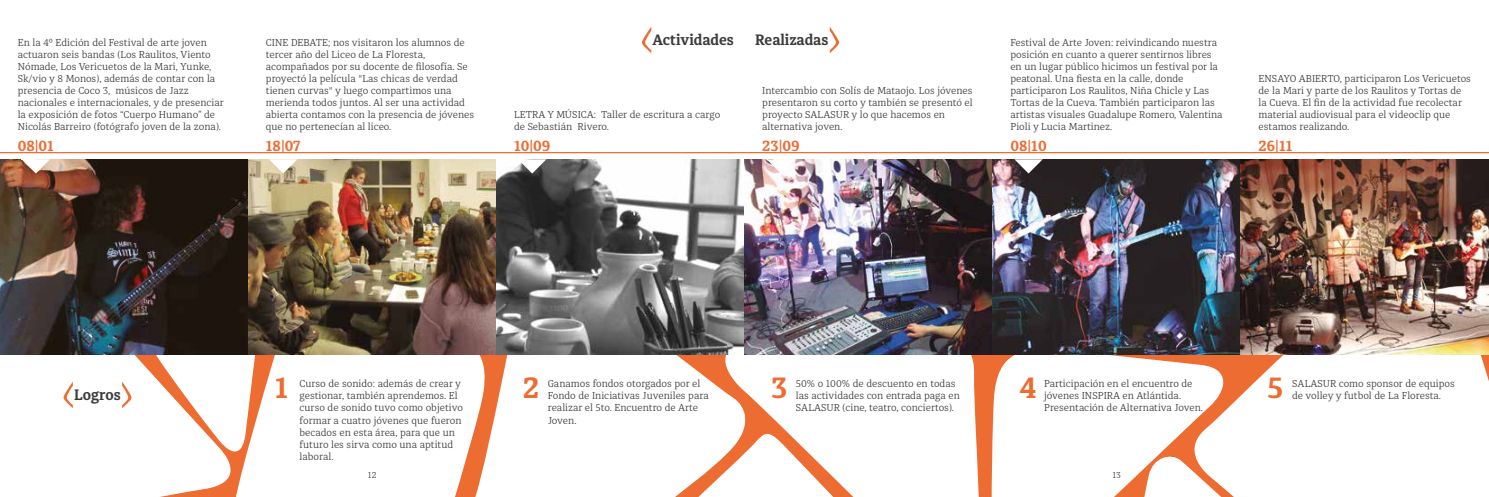
<style>
.page{position:relative;width:1489px;height:497px;background:#fff}
.page>*{position:absolute;margin:0;border:0;box-sizing:border-box;transform-origin:0 0}
.t1{font:700 30px "Diaria Pro";color:#ed6c32}
.t2{font:700 15px "Diaria Pro";color:#ed6c32}
.t3{font:700 15px "Diaria Pro";color:#3c3c3b}
.t4{font:300 10px/12px "Diaria Pro";color:#3c3c3b}
.t5{font:300 8.75px "Diaria Pro";color:#3c3c3b}
</style>
<div class="page">
<svg style="left:275px;top:354px;width:174px;height:1px"></svg>
<svg style="left:1283px;top:354px;width:197px;height:2px"></svg>
<svg style="left:653px;top:354px;width:218px;height:142px"></svg>
<svg style="left:971px;top:354px;width:43px;height:142px"></svg>
<svg style="left:64px;top:354px;width:211px;height:142px"></svg>
<svg style="left:1480px;top:354px;width:8px;height:24px"></svg>
<svg style="left:449px;top:354px;width:58px;height:142px"></svg>
<svg style="left:1095px;top:354px;width:188px;height:142px"></svg>
<img style="left:0;top:159px;width:1488px;height:195px">
<svg style="left:122px;top:381px;width:10px;height:26px"></svg>
<svg style="left:63px;top:381px;width:10px;height:26px"></svg>
<hr style="left:0;top:152px;width:1488px;height:1px;background:#ed6c32">
<svg style="left:642px;top:27px;width:9px;height:26px"></svg>
<svg style="left:829px;top:27px;width:10px;height:26px"></svg>
<svg style="left:22px;top:159px;width:28px;height:14px"></svg>
<svg style="left:269px;top:159px;width:28px;height:14px"></svg>
<svg style="left:518px;top:159px;width:28px;height:14px"></svg>
<svg style="left:766px;top:159px;width:29px;height:14px"></svg>
<svg style="left:1014px;top:159px;width:28px;height:14px"></svg>
<svg style="left:1261px;top:159px;width:28px;height:14px"></svg>
<p class="t4" style="left:18px;top:36px;width:208px">En la 4º Edición del Festival de arte joven actuaron seis bandas (Los Raulitos, Viento Nómade, Los Vericuetos de la Mari, Yunke, Sk/vio y 8 Monos), además de contar con la presencia de Coco 3, músicos de Jazz nacionales e internacionales, y de presenciar la exposición de fotos “Cuerpo Humano” de Nicolás Barreiro (fotógrafo joven de la zona).</p>
<p class="t4" style="left:266px;top:36px;width:210px">CINE DEBATE; nos visitaron los alumnos de tercer año del Liceo de La Floresta, acompañados por su docente de filosofía. Se proyectó la película "Las chicas de verdad tienen curvas" y luego compartimos una merienda todos juntos. Al ser una actividad abierta contamos con la presencia de jóvenes que no pertenecían al liceo.</p>
<h2 class="t3" style="left:652px;top:31px;width:83px">Actividades</h2>
<h2 class="t3" style="left:755px;top:31px;width:75px">Realizadas</h2>
<p class="t4" style="left:514px;top:108px;width:208px">LETRA Y MÚSICA: Taller de escritura a cargo de Sebastián Rivero.</p>
<p class="t4" style="left:762px;top:84px;width:212px">Intercambio con Solís de Mataojo. Los jóvenes presentaron su corto y también se presentó el proyecto SALASUR y lo que hacemos en alternativa joven.</p>
<p class="t4" style="left:1010px;top:36px;width:214px">Festival de Arte Joven: reivindicando nuestra posición en cuanto a querer sentirnos libres en un lugar público hicimos un festival por la peatonal. Una fiesta en la calle, donde participaron Los Raulitos, Niña Chicle y Las Tortas de la Cueva. También participaron las artistas visuales Guadalupe Romero, Valentina Pioli y Lucia Martinez.</p>
<p class="t4" style="left:1258px;top:72px;width:214px">ENSAYO ABIERTO, participaron Los Vericuetos de la Mari y parte de los Raulitos y Tortas de la Cueva. El fin de la actividad fue recolectar material audiovisual para el videoclip que estamos realizando.</p>
<h2 class="t2" style="left:18px;top:136px;width:38px">08|01</h2>
<h2 class="t2" style="left:266px;top:136px;width:36px">18|07</h2>
<h2 class="t2" style="left:514px;top:136px;width:38px">10|09</h2>
<h2 class="t2" style="left:762px;top:136px;width:39px">23|09</h2>
<h2 class="t2" style="left:1010px;top:136px;width:38px">08|10</h2>
<h2 class="t2" style="left:1258px;top:136px;width:35px">26|11</h2>
<h2 class="t3" style="left:74px;top:385px;width:48px">Logros</h2>
<h1 class="t1" style="left:275px;top:368px;width:15px">1</h1>
<h1 class="t1" style="left:523px;top:368px;width:18px">2</h1>
<h1 class="t1" style="left:771px;top:368px;width:18px">3</h1>
<h1 class="t1" style="left:1019px;top:368px;width:19px">4</h1>
<h1 class="t1" style="left:1267px;top:368px;width:17px">5</h1>
<p class="t4" style="left:547px;top:377px;width:163px">Ganamos fondos otorgados por el<br>Fondo de Iniciativas Juveniles para realizar el 5to. Encuentro de Arte<br>Joven.</p>
<p class="t4" style="left:299px;top:377px;width:165px">Curso de sonido: además de crear y gestionar, también aprendemos. El curso de sonido tuvo como objetivo formar a cuatro jóvenes que fueron becados en esta área, para que un futuro les sirva como una aptitud laboral.</p>
<p class="t4" style="left:795px;top:377px;width:165px">50% o 100% de descuento en todas las actividades con entrada paga en<br>SALASUR (cine, teatro, conciertos).</p>
<p class="t4" style="left:1043px;top:377px;width:160px">Participación en el encuentro de jóvenes INSPIRA en Atlántida.<br>Presentación de Alternativa Joven.</p>
<p class="t4" style="left:1292px;top:377px;width:164px">SALASUR como sponsor de equipos de volley y futbol de La Floresta.</p>
<p class="t5" style="left:368px;top:469px;width:10px">12</p>
<p class="t5" style="left:1112px;top:469px;width:10px">13</p>
</div>
